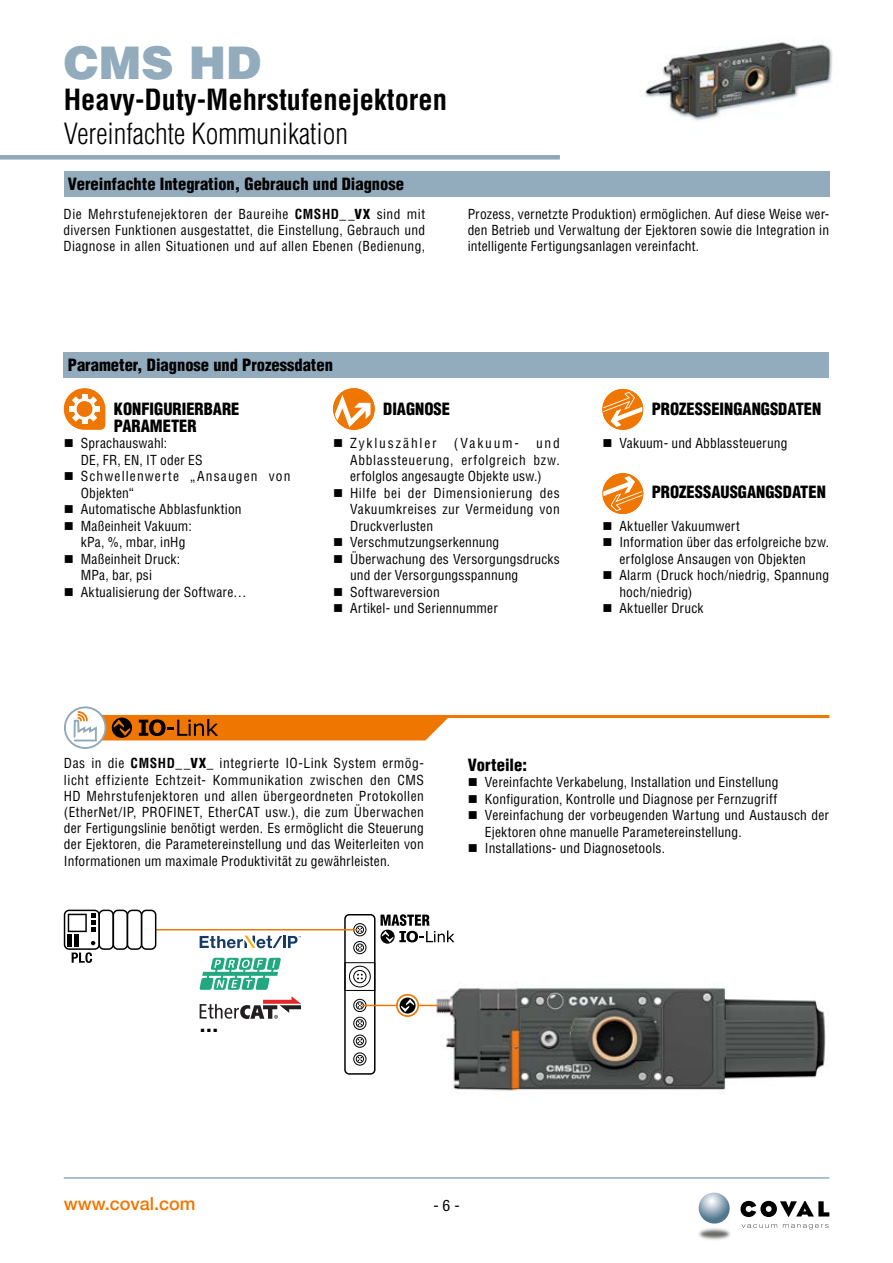
<style>
.page{position:relative;width:893px;height:1263px;background:#fff}
.page>*{position:absolute;margin:0;border:0;box-sizing:border-box;transform-origin:0 0}
.t1{font:900 45px "Helvetica";color:#92acbe}
.t2{font:700 condensed 28.5px "Helvetica";color:#000}
.t3{font:300 condensed 28.5px "Helvetica";color:#000}
.t4{font:900 condensed 19.05px "Helvetica";color:#000}
.t5{font:500 18px "Helvetica Neue";color:#ee7601}
.t6{font:900 condensed 16.5px/16.5px "Helvetica";color:#000}
.t7{font:condensed 15px "Helvetica";color:#000;scale:1.05 1}
.t8{font:condensed 13.5px/16.5px "Helvetica";letter-spacing:.015em;color:#000}
.t9{font:condensed 13.5px "Helvetica";letter-spacing:.135em;color:#000}
.s1{font-weight:700}
.s2{font-weight:900}
</style>
<div class="page">
<hr style="left:64px;top:1177px;width:765px;height:2px;background:#92acbe">
<img style="left:699px;top:1228px;width:31px;height:12px">
<svg style="left:698px;top:1192px;width:32px;height:32px"></svg>
<svg style="left:742px;top:1224px;width:35px;height:4px"></svg>
<svg style="left:783px;top:1224px;width:45px;height:5px"></svg>
<svg style="left:740px;top:1201px;width:89px;height:16px"></svg>
<div style="left:0;top:155px;width:560px;height:5px;background:#8fa8ba"></div>
<div style="left:64px;top:171px;width:765px;height:26px;background:#92acbe"></div>
<div style="left:64px;top:352px;width:765px;height:26px;background:#92acbe"></div>
<svg style="left:64px;top:388px;width:41px;height:42px"></svg>
<svg style="left:333px;top:388px;width:42px;height:42px"></svg>
<svg style="left:602px;top:389px;width:41px;height:41px"></svg>
<svg style="left:602px;top:473px;width:41px;height:41px"></svg>
<svg style="left:64px;top:706px;width:765px;height:43px"></svg>
<img style="left:642px;top:42px;width:190px;height:79px">
<img style="left:432px;top:985px;width:397px;height:112px">
<svg style="left:381px;top:914px;width:74px;height:30px"></svg>
<svg style="left:200px;top:936px;width:101px;height:12px"></svg>
<svg style="left:200px;top:958px;width:81px;height:32px"></svg>
<svg style="left:200px;top:996px;width:101px;height:23px"></svg>
<div style="left:344px;top:914px;width:31px;height:161px;border:1px solid #000;border-radius:4px"></div>
<svg style="left:358px;top:1057px;width:4px;height:4px"></svg>
<div style="left:356px;top:1055px;width:8px;height:8px;border:1px solid #000;border-radius:50%"></div>
<div style="left:353px;top:1052px;width:13px;height:13px;border:1px solid #000;border-radius:50%"></div>
<svg style="left:358px;top:1039px;width:4px;height:4px"></svg>
<div style="left:356px;top:1037px;width:8px;height:8px;border:1px solid #000;border-radius:50%"></div>
<div style="left:353px;top:1035px;width:13px;height:13px;border:1px solid #000;border-radius:50%"></div>
<svg style="left:358px;top:1021px;width:4px;height:4px"></svg>
<div style="left:356px;top:1019px;width:8px;height:8px;border:1px solid #000;border-radius:50%"></div>
<div style="left:353px;top:1017px;width:13px;height:13px;border:1px solid #000;border-radius:50%"></div>
<svg style="left:358px;top:1003px;width:4px;height:4px"></svg>
<div style="left:356px;top:1001px;width:8px;height:8px;border:1px solid #000;border-radius:50%"></div>
<div style="left:353px;top:999px;width:13px;height:13px;border:1px solid #000;border-radius:50%"></div>
<svg style="left:358px;top:945px;width:4px;height:4px"></svg>
<div style="left:356px;top:943px;width:8px;height:8px;border:1px solid #000;border-radius:50%"></div>
<div style="left:353px;top:941px;width:13px;height:13px;border:1px solid #000;border-radius:50%"></div>
<svg style="left:358px;top:928px;width:4px;height:4px"></svg>
<div style="left:356px;top:926px;width:8px;height:8px;border:1px solid #000;border-radius:50%"></div>
<div style="left:353px;top:923px;width:13px;height:13px;border:1px solid #000;border-radius:50%"></div>
<svg style="left:357px;top:974px;width:6px;height:5px"></svg>
<div style="left:353px;top:970px;width:13px;height:13px;border:1px solid #000;border-radius:50%"></div>
<div style="left:349px;top:966px;width:22px;height:21px;border:1px solid #000;border-radius:50%"></div>
<div style="left:345px;top:962px;width:30px;height:29px;border:1px solid #000"></div>
<hr style="left:156px;top:929px;width:201px;height:1px;background:#ee7601">
<svg style="left:72px;top:952px;width:20px;height:11px"></svg>
<svg style="left:65px;top:910px;width:34px;height:39px"></svg>
<div style="left:64px;top:910px;width:36px;height:40px;border:1px solid #000;border-radius:5px"></div>
<svg style="left:91px;top:941px;width:4px;height:4px"></svg>
<div style="left:98px;top:910px;width:16px;height:40px;border:1px solid #000;border-radius:5px"></div>
<div style="left:113px;top:910px;width:15px;height:40px;border:1px solid #000;border-radius:5px"></div>
<div style="left:127px;top:910px;width:15px;height:40px;border:1px solid #000;border-radius:5px"></div>
<div style="left:141px;top:910px;width:15px;height:40px;border:1px solid #000;border-radius:5px"></div>
<svg style="left:68px;top:914px;width:27px;height:18px"></svg>
<hr style="left:68px;top:934px;width:4px;height:12px;background:#000">
<hr style="left:75px;top:934px;width:4px;height:12px;background:#000">
<hr style="left:362px;top:1005px;width:76px;height:1px;background:#ee7601">
<svg style="left:397px;top:995px;width:21px;height:21px"></svg>
<div style="left:396px;top:994px;width:23px;height:23px;border:2px solid #ee7601;border-radius:50%"></div>
<svg style="left:400px;top:997px;width:16px;height:16px"></svg>
<h1 class="t1" style="left:64px;top:34px;width:199px">CMS HD</h1>
<h2 class="t2" style="left:64px;top:83px;width:385px">Heavy-Duty-Mehrstufenejektoren</h2>
<h2 class="t3" style="left:64px;top:118px;width:286px">Vereinfachte Kommunikation</h2>
<p class="t6" style="left:68px;top:176px;width:338px">Vereinfachte Integration, Gebrauch und Diagnose</p>
<p class="t8" style="left:64px;top:205px;width:363px;text-align:justify">Die Mehrstufenejektoren der Baureihe <span class="s1">CMSHD__</span><span class="s2">VX</span> sind mit diversen Funktionen ausgestattet, die Einstellung, Gebrauch und Diagnose in allen Situationen und auf allen Ebenen (Bedienung,</p>
<p class="t8" style="left:468px;top:205px;width:363px;text-align:justify">Prozess, vernetzte Produktion) ermöglichen. Auf diese Weise wer&shy;den Betrieb und Verwaltung der Ejektoren sowie die Integration in intelligente Fertigungsanlagen vereinfacht.</p>
<p class="t6" style="left:68px;top:356px;width:267px">Parameter, Diagnose und Prozessdaten</p>
<p class="t6" style="left:114px;top:401px;width:127px">KONFIGURIERBARE<br>PARAMETER</p>
<p class="t8" style="left:81px;top:435px;width:211px">Sprachauswahl:<br>DE, FR, EN, IT oder ES<br>Schwellenwerte „Ansaugen von<br>Objekten“<br>Automatische Abblasfunktion<br>Maßeinheit Vakuum:<br>kPa, %, mbar, inHg<br>Maßeinheit Druck:<br>MPa, bar, psi<br>Aktualisierung der Software…</p>
<p class="t6" style="left:383px;top:401px;width:68px">DIAGNOSE</p>
<p class="t9" style="left:350px;top:435px;width:88px">Zykluszähler</p>
<p class="t8" style="left:454px;top:435px;width:67px">(Vakuum-</p>
<p class="t8" style="left:350px;top:435px;width:211px;text-indent:186px">und<br>Abblassteuerung, erfolgreich bzw. erfolglos angesaugte Objekte usw.)<br>Hilfe bei der Dimensionierung des<br>Vakuumkreises zur Vermeidung von<br>Druckverlusten<br>Verschmutzungserkennung<br>Überwachung des Versorgungsdrucks und der Versorgungsspannung<br>Softwareversion<br>Artikel- und Seriennummer</p>
<p class="t6" style="left:652px;top:401px;width:171px">PROZESSEINGANGSDATEN</p>
<p class="t8" style="left:619px;top:435px;width:170px">Vakuum- und Abblassteuerung</p>
<p class="t6" style="left:652px;top:483px;width:176px">PROZESSAUSGANGSDATEN</p>
<p class="t8" style="left:619px;top:517px;width:211px">Aktueller Vakuumwert<br>Information über das erfolgreiche bzw. erfolglose Ansaugen von Objekten<br>Alarm (Druck hoch/niedrig, Spannung hoch/niedrig)<br>Aktueller Druck</p>
<p class="t8" style="left:64px;top:755px;width:362px;text-align:justify">Das in die <span class="s1">CMSHD__</span><span class="s2">VX</span>_ integrierte IO-Link System ermög&shy;licht effiziente Echtzeit- Kommunikation zwischen den CMS HD Mehrstufenjektoren und allen übergeordneten Protokollen (EtherNet/IP, PROFINET, EtherCAT usw.), die zum Überwachen der Fertigungslinie benötigt werden. Es ermöglicht die Steuerung der Ejektoren, die Parametereinstellung und das Weiterleiten von Informationen um maximale Produktivität zu gewährleisten.</p>
<p class="t6" style="left:468px;top:756px;width:61px">Vorteile:</p>
<p class="t8" style="left:485px;top:774px;width:346px">Vereinfachte Verkabelung, Installation und Einstellung Konfiguration, Kontrolle und Diagnose per Fernzugriff Vereinfachung der vorbeugenden Wartung und Austausch der Ejektoren ohne manuelle Parametereinstellung.<br>Installations- und Diagnosetools.</p>
<h3 class="t4" style="left:200px;top:1013px;width:21px">…</h3>
<h3 class="t5" style="left:64px;top:1189px;width:133px">www.coval.com</h3>
<p class="t7" style="left:433px;top:1196px;width:26px">- 6 -</p>
</div>
